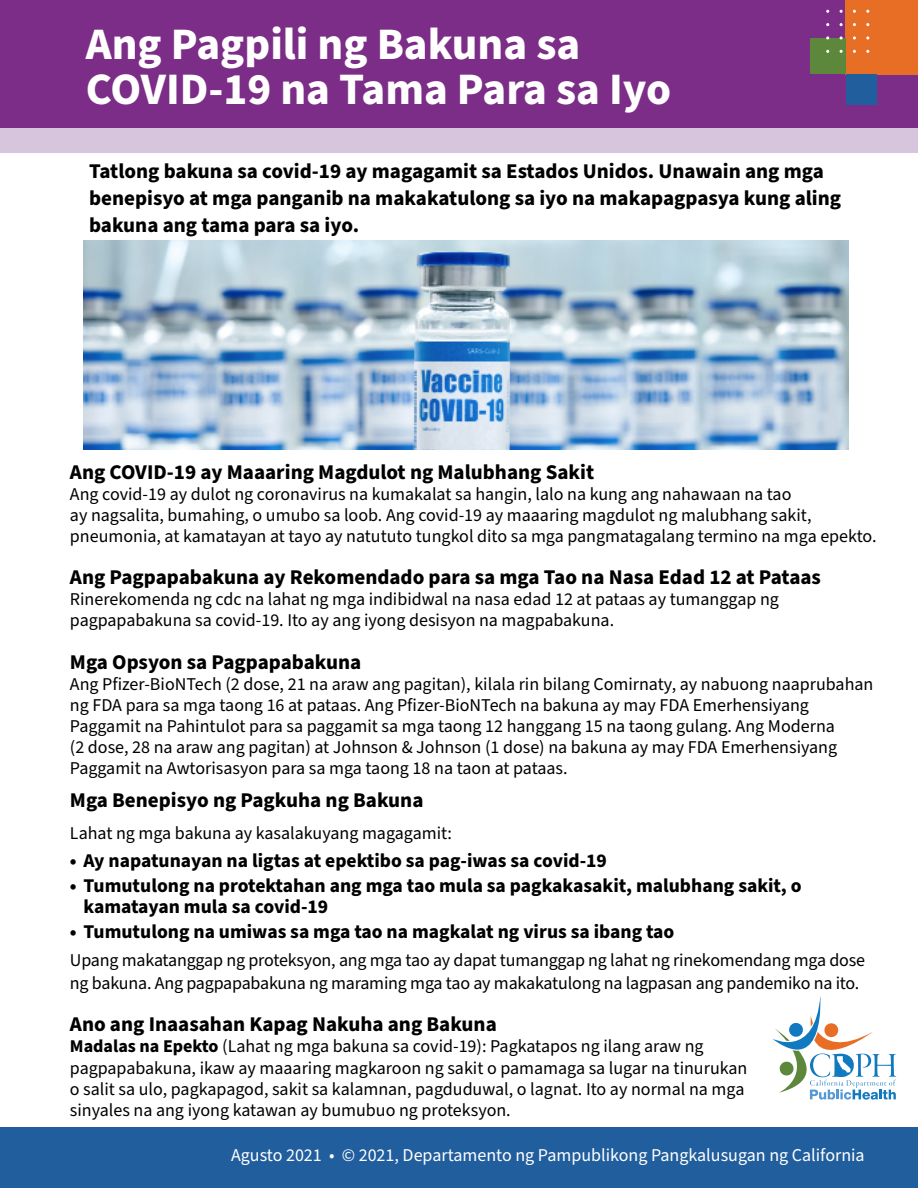
<style>
.page{position:relative;width:918px;height:1188px;background:#fff}
.page>*{position:absolute;margin:0;border:0;box-sizing:border-box;transform-origin:0 0}
.t1{font:700 45px/45px "Source Sans Pro";color:#fff}
.Intro_para{font:700 21px/27px "Source Sans Pro";color:#000}
.t2{font:700 19.5px/21px "Source Sans Pro";color:#000}
.body_copy{font:18px/21px "Source Sans Pro";color:#000}
.date{font:18px "Source Sans Pro";color:#fff}
.s1{font-weight:700}
</style>
<div class="page">
<div style="left:0;top:0;width:918px;height:130px;background:#7c2d87"></div>
<div style="left:0;top:128px;width:918px;height:25px;background:#d6c5dc"></div>
<svg style="left:773px;top:996px;width:123px;height:104px"></svg>
<div style="left:0;top:1128px;width:918px;height:60px;background:#215e9e"></div>
<div style="left:846px;top:0;width:72px;height:74px;background:#e86e25"></div>
<div style="left:810px;top:39px;width:36px;height:35px;background:#5d883c"></div>
<div style="left:846px;top:74px;width:30px;height:31px;background:#215e9e"></div>
<svg style="left:853px;top:36px;width:3px;height:4px"></svg>
<img style="left:83px;top:241px;width:766px;height:208px">
<h1 class="t1" style="left:86px;top:22px;width:587px">Ang Pagpili ng Bakuna sa<br>COVID-19 na Tama Para sa Iyo</h1>
<p class="Intro_para" style="left:89px;top:158px;width:754px">Tatlong bakuna sa covid-19 ay magagamit sa Estados Unidos. Unawain ang mga benepisyo at mga panganib na makakatulong sa iyo na makapagpasya kung aling bakuna ang tama para sa iyo.</p>
<h2 class="Intro_para" style="left:70px;top:459px;width:526px">Ang COVID-19 ay Maaaring Magdulot ng Malubhang Sakit</h2>
<p class="body_copy" style="left:70px;top:484px;width:808px">Ang covid-19 ay dulot ng coronavirus na kumakalat sa hangin, lalo na kung ang nahawaan na tao<br>ay nagsalita, bumahing, o umubo sa loob. Ang covid-19 ay maaaring magdulot ng malubhang sakit, pneumonia, at kamatayan at tayo ay natututo tungkol dito sa mga pangmatagalang termino na mga epekto.</p>
<h2 class="Intro_para" style="left:70px;top:564px;width:753px">Ang Pagpapabakuna ay Rekomendado para sa mga Tao na Nasa Edad 12 at Pataas</h2>
<p class="body_copy" style="left:70px;top:589px;width:711px">Rinerekomenda ng cdc na lahat ng mga indibidwal na nasa edad 12 at pataas ay tumanggap ng pagpapabakuna sa covid-19. Ito ay ang iyong desisyon na magpabakuna.</p>
<h2 class="Intro_para" style="left:70px;top:649px;width:293px">Mga Opsyon sa Pagpapabakuna</h2>
<p class="body_copy" style="left:70px;top:674px;width:805px">Ang Pfizer-BioNTech (2 dose, 21 na araw ang pagitan), kilala rin bilang Comirnaty, ay nabuong naaprubahan ng FDA para sa mga taong 16 at pataas. Ang Pfizer-BioNTech na bakuna ay may FDA Emerhensiyang Paggamit na Pahintulot para sa paggamit sa mga taong 12 hanggang 15 na taong gulang. Ang Moderna<br>(2 dose, 28 na araw ang pagitan) at Johnson &amp; Johnson (1 dose) na bakuna ay may FDA Emerhensiyang Paggamit na Awtorisasyon para sa mga taong 18 na taon at pataas.</p>
<h2 class="Intro_para" style="left:70px;top:787px;width:355px">Mga Benepisyo ng Pagkuha ng Bakuna</h2>
<p class="body_copy" style="left:70px;top:823px;width:384px">Lahat ng mga bakuna ay kasalakuyang magagamit:</p>
<p class="t2" style="left:70px;top:850px;width:539px">• Ay napatunayan na ligtas at epektibo sa pag-iwas sa covid-19</p>
<p class="t2" style="left:83px;top:876px;width:720px;text-indent:-14px">• Tumutulong na protektahan ang mga tao mula sa pagkakasakit, malubhang sakit, o kamatayan mula sa covid-19</p>
<p class="t2" style="left:70px;top:922px;width:606px">• Tumutulong na umiwas sa mga tao na magkalat ng virus sa ibang tao</p>
<p class="body_copy" style="left:70px;top:950px;width:797px;line-height:22.5px">Upang makatanggap ng proteksyon, ang mga tao ay dapat tumanggap ng lahat ng rinekomendang mga dose ng bakuna. Ang pagpapabakuna ng maraming mga tao ay makakatulong na lagpasan ang pandemiko na ito.</p>
<h2 class="Intro_para" style="left:70px;top:1012px;width:428px">Ano ang Inaasahan Kapag Nakuha ang Bakuna</h2>
<p class="body_copy" style="left:70px;top:1037px;width:679px"><span class="s1">Madalas na Epekto</span> (Lahat ng mga bakuna sa covid-19): Pagkatapos ng ilang araw ng pagpapabakuna, ikaw ay maaaring magkaroon ng sakit o pamamaga sa lugar na tinurukan o salit sa ulo, pagkapagod, sakit sa kalamnan, pagduduwal, o lagnat. Ito ay normal na mga sinyales na ang iyong katawan ay bumubuo ng proteksyon.</p>
<p class="date" style="left:231px;top:1143px;width:635px">Agusto 2021 • © 2021, Departamento ng Pampublikong Pangkalusugan ng California</p>
</div>
